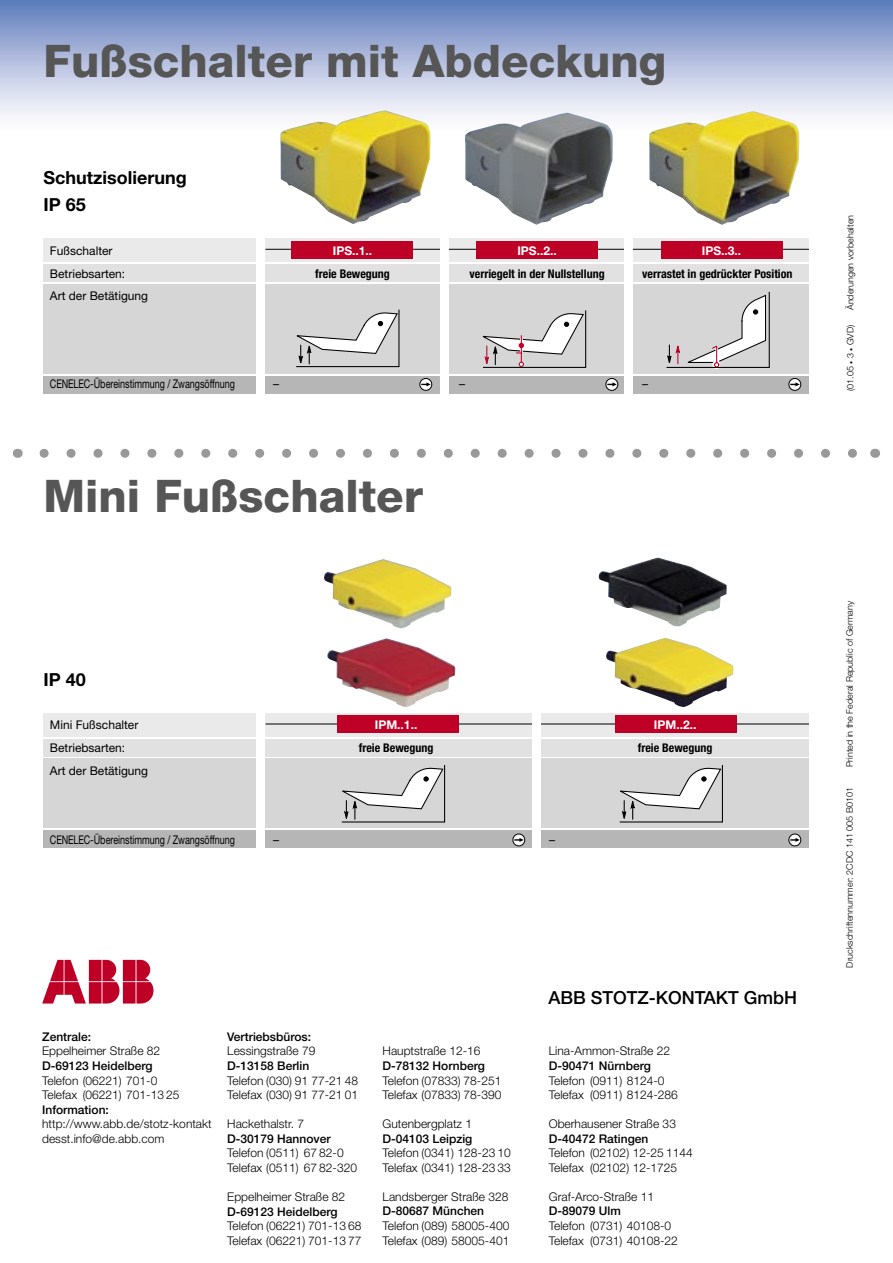
<style>
.page{position:relative;width:893px;height:1263px;background:#fff}
.page>*{position:absolute;margin:0;border:0;box-sizing:border-box;transform-origin:0 0}
.t1{font:60px "ABB Logo Plain";color:#be0027}
.t2{font:800 45px "Helvetica Neue";color:#565656}
.t3{font:700 18px/27px "Helvetica Neue";color:#000}
.t4{font:500 18px "Helvetica Neue";color:#000}
.t5{font:300 12px/14.5px "Helvetica Neue";color:#000}
.t6{font:500 12px "Helvetica Neue";color:#000}
.t7{font:700 condensed 12px "Helvetica Neue";color:#000}
.t8{font:12px "Helvetica Neue";color:#000}
.t9{font:12px "Helvetica Neue";color:#000;scale:.75 1}
.t10{font:700 12px "Helvetica Neue";color:#fff}
.t11{font:300 9px "Helvetica Neue";color:#000}
.s1{font-size:6px}
</style>
<div class="page">
<div style="left:0;top:0;width:893px;height:135px;background:linear-gradient(to bottom,#627ebd,#fff)"></div>
<div style="left:44px;top:376px;width:765px;height:17px;background:#b6b6b6"></div>
<div style="left:44px;top:284px;width:765px;height:89px;background:#d6d6d6"></div>
<div style="left:44px;top:265px;width:765px;height:17px;background:#e1e1e1"></div>
<div style="left:44px;top:238px;width:765px;height:24px;background:#eaeaea"></div>
<hr style="left:266px;top:249px;width:543px;height:1px;background:#000">
<div style="left:256px;top:235px;width:9px;height:161px;background:#fff"></div>
<div style="left:440px;top:237px;width:9px;height:159px;background:#fff"></div>
<div style="left:625px;top:235px;width:8px;height:161px;background:#fff"></div>
<div style="left:662px;top:241px;width:121px;height:17px;background:#be0027"></div>
<div style="left:476px;top:241px;width:121px;height:17px;background:#be0027"></div>
<div style="left:292px;top:241px;width:121px;height:17px;background:#be0027"></div>
<svg style="left:420px;top:378px;width:12px;height:12px"></svg>
<div style="left:419px;top:378px;width:13px;height:13px;border:1px solid #000;border-radius:50%"></div>
<svg style="left:422px;top:382px;width:9px;height:4px"></svg>
<svg style="left:606px;top:378px;width:12px;height:12px"></svg>
<div style="left:605px;top:378px;width:13px;height:13px;border:1px solid #000;border-radius:50%"></div>
<svg style="left:608px;top:382px;width:9px;height:4px"></svg>
<svg style="left:789px;top:378px;width:12px;height:12px"></svg>
<div style="left:788px;top:378px;width:13px;height:13px;border:1px solid #000;border-radius:50%"></div>
<svg style="left:791px;top:382px;width:9px;height:4px"></svg>
<div style="left:44px;top:830px;width:765px;height:17px;background:#b6b6b6"></div>
<div style="left:44px;top:758px;width:765px;height:70px;background:#d6d6d6"></div>
<div style="left:44px;top:739px;width:765px;height:17px;background:#e1e1e1"></div>
<div style="left:44px;top:713px;width:765px;height:23px;background:#eaeaea"></div>
<hr style="left:266px;top:724px;width:543px;height:1px;background:#000">
<div style="left:256px;top:710px;width:9px;height:140px;background:#fff"></div>
<div style="left:533px;top:712px;width:8px;height:139px;background:#fff"></div>
<div style="left:615px;top:716px;width:121px;height:17px;background:#be0027"></div>
<div style="left:337px;top:716px;width:122px;height:17px;background:#be0027"></div>
<svg style="left:513px;top:834px;width:12px;height:12px"></svg>
<div style="left:512px;top:834px;width:13px;height:12px;border:1px solid #000;border-radius:50%"></div>
<svg style="left:515px;top:838px;width:9px;height:4px"></svg>
<svg style="left:789px;top:834px;width:12px;height:12px"></svg>
<div style="left:788px;top:834px;width:13px;height:12px;border:1px solid #000;border-radius:50%"></div>
<svg style="left:791px;top:838px;width:9px;height:4px"></svg>
<img style="left:327px;top:638px;width:128px;height:69px">
<img style="left:606px;top:638px;width:127px;height:69px">
<img style="left:280px;top:111px;width:151px;height:113px">
<img style="left:649px;top:111px;width:151px;height:114px">
<img style="left:465px;top:113px;width:148px;height:112px">
<svg style="left:296px;top:309px;width:104px;height:59px"></svg>
<svg style="left:666px;top:291px;width:104px;height:78px"></svg>
<svg style="left:482px;top:310px;width:105px;height:58px"></svg>
<svg style="left:341px;top:765px;width:105px;height:58px"></svg>
<svg style="left:619px;top:765px;width:104px;height:58px"></svg>
<img style="left:324px;top:559px;width:127px;height:70px">
<img style="left:599px;top:558px;width:128px;height:68px">
<svg style="left:44px;top:449px;width:813px;height:9px"></svg>
<h2 class="t2" style="left:44px;top:34px;width:624px">Fußschalter mit Abdeckung</h2>
<h3 class="t3" style="left:44px;top:164px;width:145px">Schutzisolierung<br>IP 65</h3>
<p class="t8" style="left:50px;top:243px;width:64px">Fußschalter</p>
<p class="t10" style="left:333px;top:243px;width:41px">IPS..1..</p>
<p class="t10" style="left:517px;top:243px;width:41px">IPS..2..</p>
<p class="t10" style="left:702px;top:243px;width:41px">IPS..3..</p>
<p class="t8" style="left:50px;top:266px;width:77px">Betriebsarten:</p>
<p class="t7" style="left:315px;top:266px;width:76px">freie Bewegung</p>
<p class="t7" style="left:469px;top:266px;width:137px">verriegelt in der Nullstellung</p>
<p class="t7" style="left:642px;top:266px;width:152px">verrastet in gedrückter Position</p>
<p class="t8" style="left:50px;top:289px;width:100px">Art der Betätigung</p>
<p class="t9" style="left:50px;top:377px;width:248px">CENELEC-Übereinstimmung / Zwangsöffnung</p>
<p class="t8" style="left:273px;top:377px;width:7px">–</p>
<p class="t8" style="left:459px;top:377px;width:7px">–</p>
<p class="t8" style="left:642px;top:377px;width:7px">–</p>
<h2 class="t2" style="left:44px;top:469px;width:381px">Mini Fußschalter</h2>
<h3 class="t3" style="left:44px;top:665px;width:44px">IP 40</h3>
<p class="t8" style="left:50px;top:718px;width:90px">Mini Fußschalter</p>
<p class="t10" style="left:375px;top:718px;width:44px">IPM..1..</p>
<p class="t10" style="left:654px;top:718px;width:44px">IPM..2..</p>
<p class="t8" style="left:50px;top:741px;width:77px">Betriebsarten:</p>
<p class="t7" style="left:359px;top:741px;width:76px">freie Bewegung</p>
<p class="t7" style="left:638px;top:741px;width:76px">freie Bewegung</p>
<p class="t8" style="left:50px;top:764px;width:100px">Art der Betätigung</p>
<p class="t9" style="left:50px;top:832px;width:248px">CENELEC-Übereinstimmung / Zwangsöffnung</p>
<p class="t8" style="left:273px;top:832px;width:7px">–</p>
<p class="t8" style="left:549px;top:832px;width:7px">–</p>
<h1 class="t1" style="left:42px;top:948px;width:116px">ABB</h1>
<p class="t6" style="left:42px;top:1029px;width:50px">Zentrale:</p>
<p class="t5" style="left:42px;top:1044px;width:120px">Eppelheimer Straße 82</p>
<p class="t6" style="left:42px;top:1058px;width:112px">D-69123 Heidelberg</p>
<p class="t5" style="left:42px;top:1073px;width:139px">Telefon (06221) 701-0<br>Telefax (06221) 701-13 25</p>
<p class="t6" style="left:42px;top:1102px;width:68px">Information:</p>
<p class="t5" style="left:42px;top:1116px;width:171px">http://www.abb.de/stotz-kontakt desst.info@de.abb.com</p>
<p class="t6" style="left:227px;top:1029px;width:85px">Vertriebsbüros:</p>
<p class="t5" style="left:227px;top:1044px;width:90px">Lessingstraße 79</p>
<p class="t6" style="left:227px;top:1058px;width:84px">D-13158 Berlin</p>
<p class="t5" style="left:227px;top:1073px;width:132px">Telefon (030) 91 77-21 48<br>Telefax (030) 91 77-21 01</p>
<p class="t5" style="left:227px;top:1116px;width:78px">Hackethalstr. 7</p>
<p class="t6" style="left:227px;top:1131px;width:105px">D-30179 Hannover</p>
<p class="t5" style="left:227px;top:1145px;width:131px">Telefon (0511) 67 82-0<br>Telefax (0511) 67 82-320</p>
<p class="t5" style="left:227px;top:1189px;width:120px">Eppelheimer Straße 82</p>
<p class="t6" style="left:227px;top:1204px;width:112px">D-69123 Heidelberg</p>
<p class="t5" style="left:227px;top:1218px;width:136px">Telefon (06221) 701-13 68<br>Telefax (06221) 701-13 77</p>
<p class="t5" style="left:383px;top:1043px;width:100px">Hauptstraße 12-16</p>
<p class="t6" style="left:383px;top:1058px;width:104px">D-78132 Hornberg</p>
<p class="t5" style="left:383px;top:1073px;width:120px">Telefon (07833) 78-251<br>Telefax (07833) 78-390</p>
<p class="t5" style="left:383px;top:1116px;width:91px">Gutenbergplatz 1</p>
<p class="t6" style="left:383px;top:1131px;width:91px">D-04103 Leipzig</p>
<p class="t5" style="left:383px;top:1145px;width:130px">Telefon (0341) 128-23 10<br>Telefax (0341) 128-23 33</p>
<p class="t5" style="left:383px;top:1189px;width:127px">Landsberger Straße 328</p>
<p class="t6" style="left:383px;top:1204px;width:103px">D-80687 München</p>
<p class="t5" style="left:383px;top:1218px;width:128px">Telefon (089) 58005-400<br>Telefax (089) 58005-401</p>
<h3 class="t4" style="left:548px;top:987px;width:250px">ABB STOTZ-KONTAKT GmbH</h3>
<p class="t5" style="left:549px;top:1043px;width:123px">Lina-Ammon-Straße 22</p>
<p class="t6" style="left:549px;top:1058px;width:104px">D-90471 Nürnberg</p>
<p class="t5" style="left:549px;top:1073px;width:131px">Telefon (0911) 8124-0<br>Telefax (0911) 8124-286</p>
<p class="t5" style="left:549px;top:1116px;width:129px">Oberhausener Straße 33</p>
<p class="t6" style="left:549px;top:1131px;width:101px">D-40472 Ratingen</p>
<p class="t5" style="left:549px;top:1145px;width:145px">Telefon (02102) 12-25 1144<br>Telefax (02102) 12-1725</p>
<p class="t5" style="left:549px;top:1189px;width:107px">Graf-Arco-Straße 11</p>
<p class="t6" style="left:549px;top:1204px;width:74px">D-89079 Ulm</p>
<p class="t5" style="left:549px;top:1218px;width:131px">Telefon (0731) 40108-0<br>Telefax (0731) 40108-22</p>
<p class="t11" style="left:845px;top:310px;width:97px;rotate:-90deg">Änderungen vorbehalten</p>
<p class="t11" style="left:845px;top:391px;width:68px;rotate:-90deg">(01.05 <span class="s1">•</span> 3 <span class="s1">•</span> GVD)</p>
<p class="t11" style="left:844px;top:767px;width:168px;rotate:-90deg">Printed in the Federal Republic of Germany</p>
<p class="t11" style="left:844px;top:968px;width:182px;rotate:-90deg">Druckschriftennummer: 2CDC 141 005 B0101</p>
</div>
